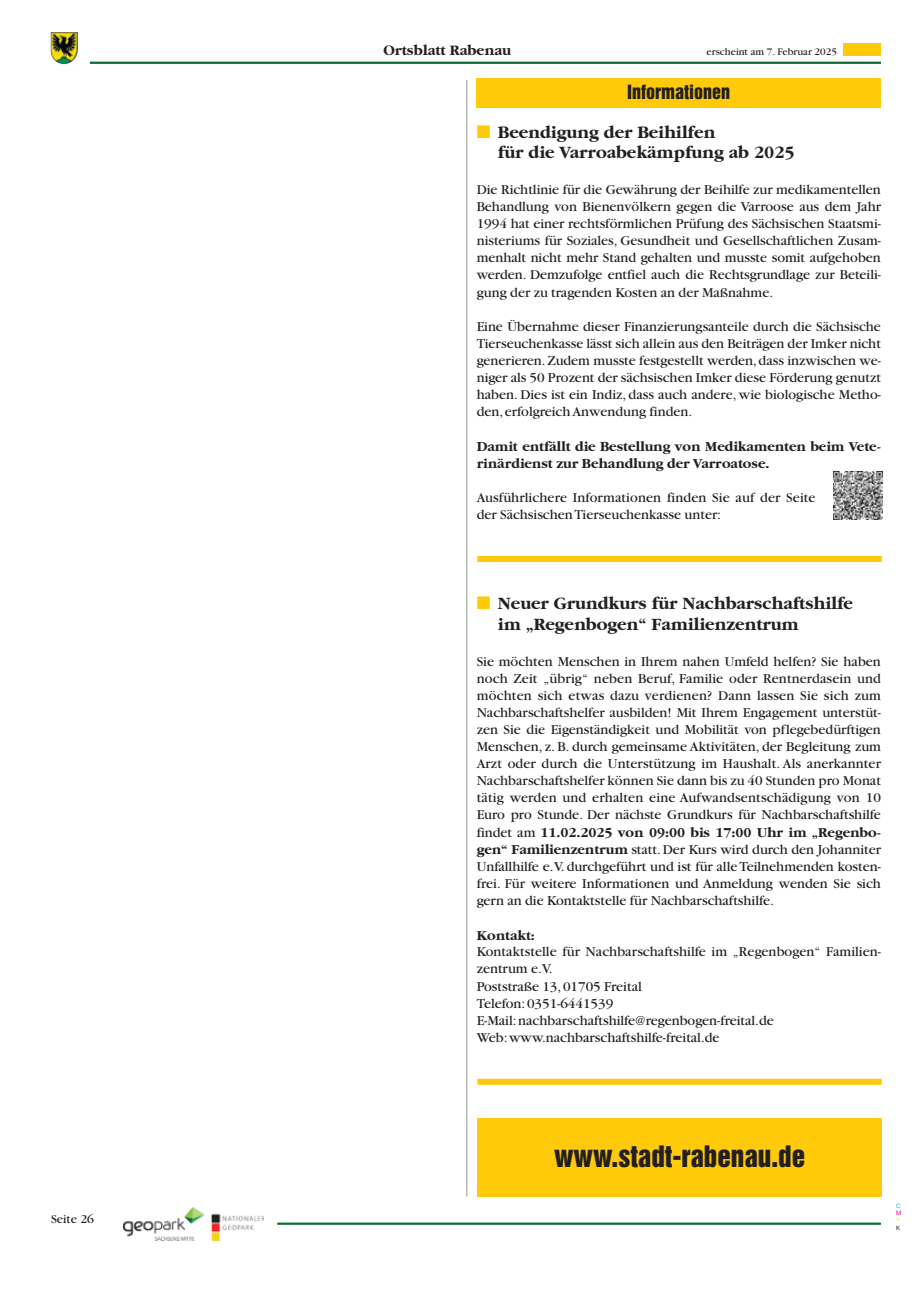
<style>
.page{position:relative;width:915px;height:1293px;background:#fff}
.page>*{position:absolute;margin:0;border:0;box-sizing:border-box;transform-origin:0 0}
.t1{font:27px "Helvetica Inserat";color:#231f20}
.t2{font:700 18px/20.5px "Garamond";color:#231f20}
.t3{font:18px "Helvetica Inserat";color:#231f20}
.t4{font:700 15px "Garamond";color:#231f20}
.t5{font:14.25px/17.1px "Garamond";color:#231f20;text-align:justify}
.t6{font:700 14.25px/17.1px "Garamond";color:#231f20}
.t7{font:12.75px "Garamond";color:#231f20}
.t8{font:10.5px "Garamond";color:#231f20}
.t9{font:6px "Helvetica Neue";color:#00aeef}
.t10{font:6px "Helvetica Neue";color:#ed028c}
.t11{font:6px "Helvetica Neue";color:#fff101}
.t12{font:6px "Helvetica Neue";color:#231f20}
.s1{color:#feca0a}
.s2{font-weight:700}
</style>
<div class="page">
<hr style="left:90px;top:62px;width:790px;height:2px;background:#0b6c38">
<hr style="left:277px;top:1222px;width:603px;height:2px;background:#0b6c38">
<div style="left:843px;top:43px;width:37px;height:12px;background:#feca0a"></div>
<img style="left:51px;top:32px;width:27px;height:32px">
<img style="left:123px;top:1207px;width:141px;height:33px">
<hr style="left:466px;top:80px;width:1px;height:1116px;background:#939598">
<div style="left:476px;top:78px;width:404px;height:30px;background:#feca0a"></div>
<img style="left:833px;top:472px;width:49px;height:48px">
<div style="left:477px;top:556px;width:404px;height:6px;background:#feca0a"></div>
<div style="left:477px;top:1078px;width:404px;height:6px;background:#feca0a"></div>
<div style="left:477px;top:1118px;width:404px;height:78px;background:#feca0a"></div>
<p class="t7" style="left:51px;top:1214px;width:44px">Seite 26</p>
<p class="t4" style="left:383px;top:45px;width:129px">Ortsblatt Rabenau</p>
<p class="t8" style="left:706px;top:48px;width:132px">erscheint am 7. Februar 2025</p>
<p class="t3" style="left:627px;top:85px;width:105px">Informationen</p>
<p class="t2" style="left:498px;top:123px;width:298px;text-indent:-21px"><span class="s1">■</span> Beendigung der Beihilfen<br>für die Varroabekämpfung ab 2025</p>
<p class="t5" style="left:476px;top:182px;width:405px">Die Richtlinie für die Gewährung der Beihilfe zur medikamentellen Behandlung von Bienenvölkern gegen die Varroose aus dem Jahr 1994 hat einer rechtsförmlichen Prüfung des Sächsischen Staatsmi&shy;nisteriums für Soziales, Gesundheit und Gesellschaftlichen Zusam&shy;menhalt nicht mehr Stand gehalten und musste somit aufgehoben werden. Demzufolge entfiel auch die Rechtsgrundlage zur Beteili&shy;gung der zu tragenden Kosten an der Maßnahme.</p>
<p class="t5" style="left:476px;top:319px;width:405px">Eine Übernahme dieser Finanzierungsanteile durch die Sächsische Tierseuchenkasse lässt sich allein aus den Beiträgen der Imker nicht generieren. Zudem musste festgestellt werden, dass inzwischen we&shy;niger als 50 Prozent der sächsischen Imker diese Förderung genutzt haben. Dies ist ein Indiz, dass auch andere, wie biologische Metho&shy;den, erfolgreich Anwendung finden.</p>
<p class="t6" style="left:476px;top:439px;width:405px">Damit entfällt die Bestellung von Medikamenten beim Vete&shy;rinärdienst zur Behandlung der Varroatose.</p>
<p class="t5" style="left:476px;top:490px;width:340px">Ausführlichere Informationen finden Sie auf der Seite der Sächsischen Tierseuchenkasse unter:</p>
<p class="t2" style="left:498px;top:595px;width:356px;text-indent:-21px"><span class="s1">■</span> Neuer Grundkurs für Nachbarschaftshilfe im „Regenbogen“ Familienzentrum</p>
<p class="t5" style="left:476px;top:653px;width:405px">Sie möchten Menschen in Ihrem nahen Umfeld helfen? Sie haben noch Zeit „übrig“ neben Beruf, Familie oder Rentnerdasein und möchten sich etwas dazu verdienen? Dann lassen Sie sich zum Nachbarschaftshelfer ausbilden! Mit Ihrem Engagement unterstüt&shy;zen Sie die Eigenständigkeit und Mobilität von pflegebedürftigen Menschen, z. B. durch gemeinsame Aktivitäten, der Begleitung zum Arzt oder durch die Unterstützung im Haushalt. Als anerkannter Nachbarschaftshelfer können Sie dann bis zu 40 Stunden pro Monat tätig werden und erhalten eine Aufwandsentschädigung von 10<br>Euro pro Stunde. Der nächste Grundkurs für Nachbarschaftshilfe findet am <span class="s2">11.02.2025 von 09:00 bis 17:00 Uhr im „Regenbo&shy;gen“ Familienzentrum</span> statt. Der Kurs wird durch den Johanniter Unfallhilfe e.V. durchgeführt und ist für alle Teilnehmenden kosten&shy;frei. Für weitere Informationen und Anmeldung wenden Sie sich gern an die Kontaktstelle für Nachbarschaftshilfe.</p>
<p class="t6" style="left:476px;top:928px;width:60px">Kontakt:</p>
<p class="t5" style="left:476px;top:944px;width:405px;text-align:left">Kontaktstelle für Nachbarschaftshilfe im „Regenbogen“ Familien&shy;zentrum e.V.<br>Poststraße 13, 01705 Freital<br>Telefon: 0351-6441539<br>E-Mail: nachbarschaftshilfe@regenbogen-freital.de<br>Web: www.nachbarschaftshilfe-freital.de</p>
<h1 class="t1" style="left:554px;top:1145px;width:252px">www.stadt-rabenau.de</h1>
<p class="t9" style="left:895px;top:1203px;width:6px">C</p>
<p class="t10" style="left:895px;top:1211px;width:7px">M</p>
<p class="t11" style="left:895px;top:1218px;width:5px">Y</p>
<p class="t12" style="left:895px;top:1225px;width:6px">K</p>
</div>
